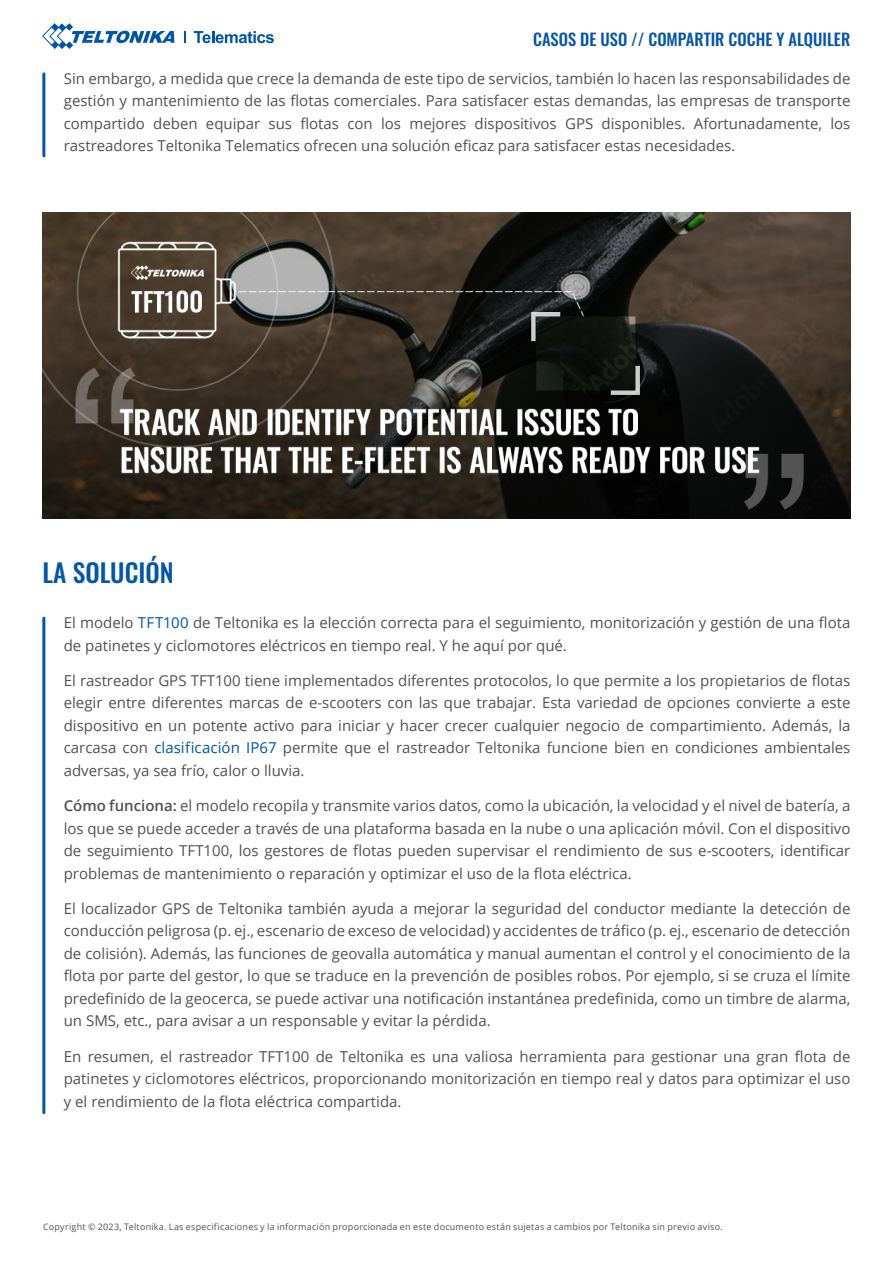
<style>
.page{position:relative;width:893px;height:1263px;background:#fff}
.page>*{position:absolute;margin:0;border:0;box-sizing:border-box;transform-origin:0 0}
.t1{font:500 25.5px "Oswald";color:#0556a5}
.t2{font:500 16.5px "Oswald";color:#0556a5}
.t3{font:15px/22.5px "Open Sans";color:#515153;text-align:justify}
.t4{font:9px "Open Sans";letter-spacing:.025em;color:#515153}
.s1{color:#0054a6}
.s2{font-weight:600}
</style>
<div class="page">
<svg style="left:184px;top:31px;width:1px;height:12px"></svg>
<svg style="left:42px;top:23px;width:132px;height:26px"></svg>
<svg style="left:194px;top:31px;width:80px;height:12px"></svg>
<hr style="left:42px;top:618px;width:3px;height:495px;background:#0556a5">
<hr style="left:42px;top:74px;width:3px;height:82px;background:#0556a5">
<img style="left:43px;top:213px;width:808px;height:306px">
<p class="t2" style="left:533px;top:30px;width:319px">CASOS DE USO // COMPARTIR COCHE Y ALQUILER</p>
<p class="t3" style="left:64px;top:67px;width:788px">Sin embargo, a medida que crece la demanda de este tipo de servicios, también lo hacen las responsabilidades de gestión y mantenimiento de las flotas comerciales. Para satisfacer estas demandas, las empresas de transporte compartido deben equipar sus flotas con los mejores dispositivos GPS disponibles. Afortunadamente, los rastreadores Teltonika Telematics ofrecen una solución eficaz para satisfacer estas necesidades.</p>
<h1 class="t1" style="left:43px;top:559px;width:133px">LA SOLUCIÓN</h1>
<p class="t3" style="left:64px;top:611px;width:788px">El modelo <span class="s1">TFT100</span> de Teltonika es la elección correcta para el seguimiento, monitorización y gestión de una flota de patinetes y ciclomotores eléctricos en tiempo real. Y he aquí por qué.</p>
<p class="t3" style="left:64px;top:669px;width:788px">El rastreador GPS TFT100 tiene implementados diferentes protocolos, lo que permite a los propietarios de flotas elegir entre diferentes marcas de e-scooters con las que trabajar. Esta variedad de opciones convierte a este dispositivo en un potente activo para iniciar y hacer crecer cualquier negocio de compartimiento. Además, la carcasa con <span class="s1">clasificación IP67</span> permite que el rastreador Teltonika funcione bien en condiciones ambientales adversas, ya sea frío, calor o lluvia.</p>
<p class="t3" style="left:64px;top:794px;width:788px"><span class="s2">Cómo funciona:</span> el modelo recopila y transmite varios datos, como la ubicación, la velocidad y el nivel de batería, a los que se puede acceder a través de una plataforma basada en la nube o una aplicación móvil. Con el dispositivo de seguimiento TFT100, los gestores de flotas pueden supervisar el rendimiento de sus e-scooters, identificar problemas de mantenimiento o reparación y optimizar el uso de la flota eléctrica.</p>
<p class="t3" style="left:64px;top:897px;width:788px">El localizador GPS de Teltonika también ayuda a mejorar la seguridad del conductor mediante la detección de conducción peligrosa (p. ej., escenario de exceso de velocidad) y accidentes de tráfico (p. ej., escenario de detección de colisión). Además, las funciones de geovalla automática y manual aumentan el control y el conocimiento de la flota por parte del gestor, lo que se traduce en la prevención de posibles robos. Por ejemplo, si se cruza el límite predefinido de la geocerca, se puede activar una notificación instantánea predefinida, como un timbre de alarma, un SMS, etc., para avisar a un responsable y evitar la pérdida.</p>
<p class="t3" style="left:64px;top:1044px;width:788px">En resumen, el rastreador TFT100 de Teltonika es una valiosa herramienta para gestionar una gran flota de patinetes y ciclomotores eléctricos, proporcionando monitorización en tiempo real y datos para optimizar el uso y el rendimiento de la flota eléctrica compartida.</p>
<p class="t4" style="left:43px;top:1221px;width:681px">Copyright © 2023, Teltonika. Las especificaciones y la información proporcionada en este documento están sujetas a cambios por Teltonika sin previo aviso.</p>
</div>
